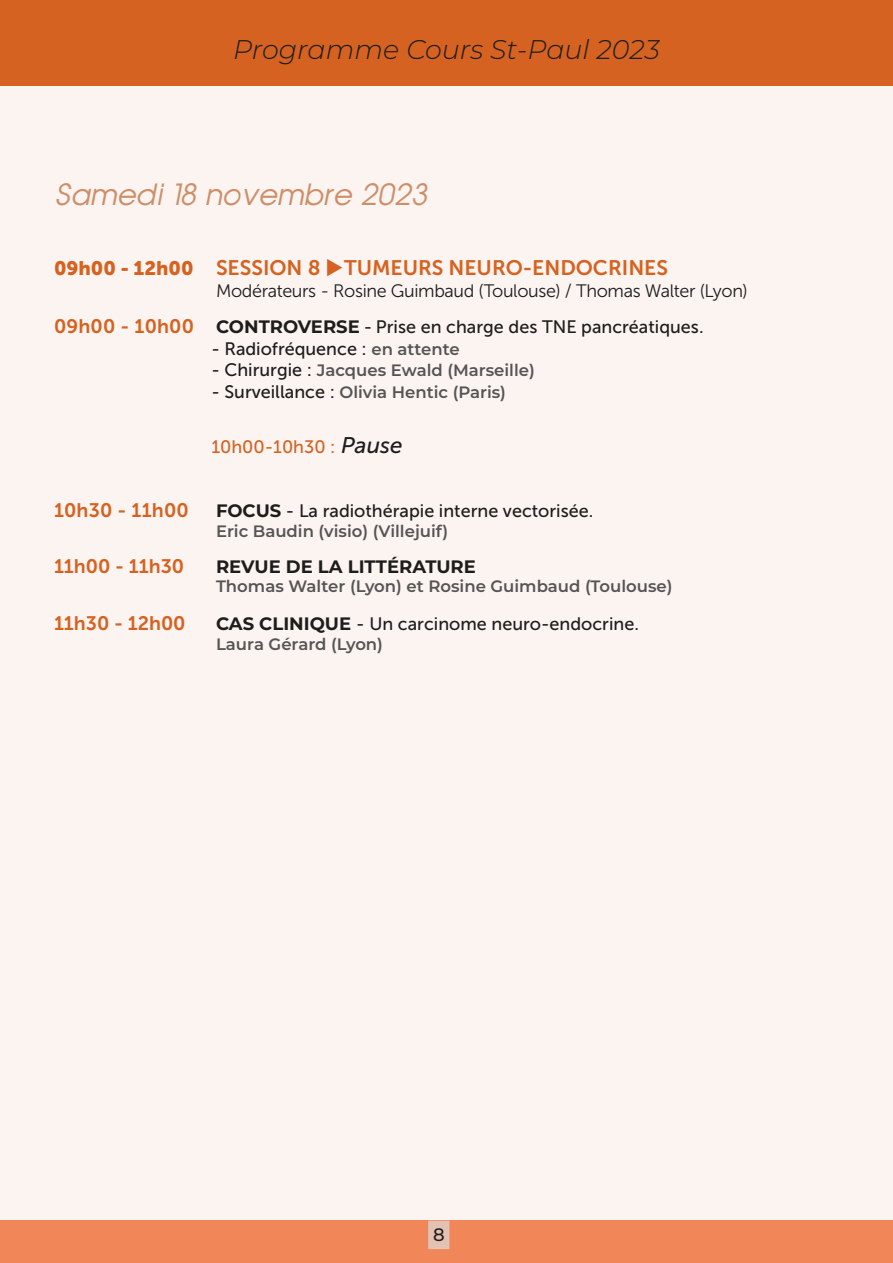
<style>
.page{position:relative;width:893px;height:1263px;background:#fbf4f0}
.page>*{position:absolute;margin:0;border:0;box-sizing:border-box;transform-origin:0 0}
.t1{font:italic 300 27px "Montserrat";color:#1d1d1b}
.t2{font:italic 27px "Avant Garde";color:#ce8e69}
.t3{font:21px "Museo Sans 700";color:#d56221}
.t4{font:19.5px "Museo Sans 700";color:#d56221}
.t5{font:18px "Museo Sans 500";color:#1d1d1b}
.t6{font:18px "Museo Sans 300";letter-spacing:-.02em;color:#1d1d1b}
.t7{font:700 18px "Montserrat";color:#1d1d1b}
.t8{font:18px "Museo Sans 500";color:#d56221}
.t9{font:500 18px "Montserrat";color:#1d1d1b}
.t10{font:600 16.5px "Montserrat";color:#555554}
.s1{font-family:"Museo Sans 900";font-size:19.5px}
.s2{font-family:"Museo Sans 700";font-size:19.5px;color:#d56221}
.s3{font-family:"Montserrat";font-weight:700}
.s4{font-family:"Montserrat";font-weight:600;font-size:16.5px;color:#555554}
.s5{font-family:"Museo Sans 500";font-weight:400;font-size:18px;color:#1d1d1b}
.s6{font-style:italic;font-size:22.5px;color:#1d1d1b}
</style>
<div class="page">
<div style="left:0;top:1220px;width:893px;height:43px;background:#f18658"></div>
<div style="left:428px;top:1220px;width:21px;height:29px;background:#e3c1b3"></div>
<div style="left:0;top:0;width:893px;height:85px;background:#d56221"></div>
<p class="t1" style="left:233px;top:31px;width:428px">Programme Cours St-Paul 2023</p>
<p class="t2" style="left:54px;top:177px;width:375px">Samedi 18 novembre 2023</p>
<p class="t3" style="left:54px;top:256px;width:615px"><span class="s1">09h00 - 12h00</span> SESSION 8 ◆TUMEURS NEURO-ENDOCRINES</p>
<p class="t6" style="left:216px;top:281px;width:533px">Modérateurs - Rosine Guimbaud (Toulouse) / Thomas Walter (Lyon)</p>
<p class="t5" style="left:54px;top:317px;width:651px"><span class="s2">09h00 - 10h00</span> <span class="s3">CONTROVERSE</span> - Prise en charge des TNE pancréatiques.</p>
<p class="t5" style="left:211px;top:339px;width:250px">- Radiofréquence : <span class="s4">en attente</span></p>
<p class="t10" style="left:211px;top:359px;width:325px"><span class="s5">- Chirurgie :</span> Jacques Ewald (Marseille)</p>
<p class="t10" style="left:211px;top:380px;width:296px"><span class="s5">- Surveillance :</span> Olivia Hentic (Paris)</p>
<p class="t8" style="left:211px;top:437px;width:193px">10h00-10h30 : <span class="s6">Pause</span></p>
<p class="t4" style="left:54px;top:499px;width:136px">10h30 - 11h00</p>
<p class="t5" style="left:216px;top:501px;width:379px"><span class="s3">FOCUS</span> - La radiothérapie interne vectorisée.</p>
<p class="t10" style="left:216px;top:519px;width:234px">Eric Baudin (visio) (Villejuif)</p>
<p class="t4" style="left:54px;top:555px;width:132px">11h00 - 11h30</p>
<p class="t7" style="left:216px;top:553px;width:261px">REVUE DE LA LITTÉRATURE</p>
<p class="t10" style="left:216px;top:575px;width:458px">Thomas Walter (Lyon) et Rosine Guimbaud (Toulouse)</p>
<p class="t4" style="left:54px;top:612px;width:133px">11h30 - 12h00</p>
<p class="t5" style="left:216px;top:614px;width:424px"><span class="s3">CAS CLINIQUE</span> - Un carcinome neuro-endocrine.</p>
<p class="t10" style="left:216px;top:632px;width:169px">Laura Gérard (Lyon)</p>
<p class="t9" style="left:433px;top:1222px;width:13px">8</p>
</div>
